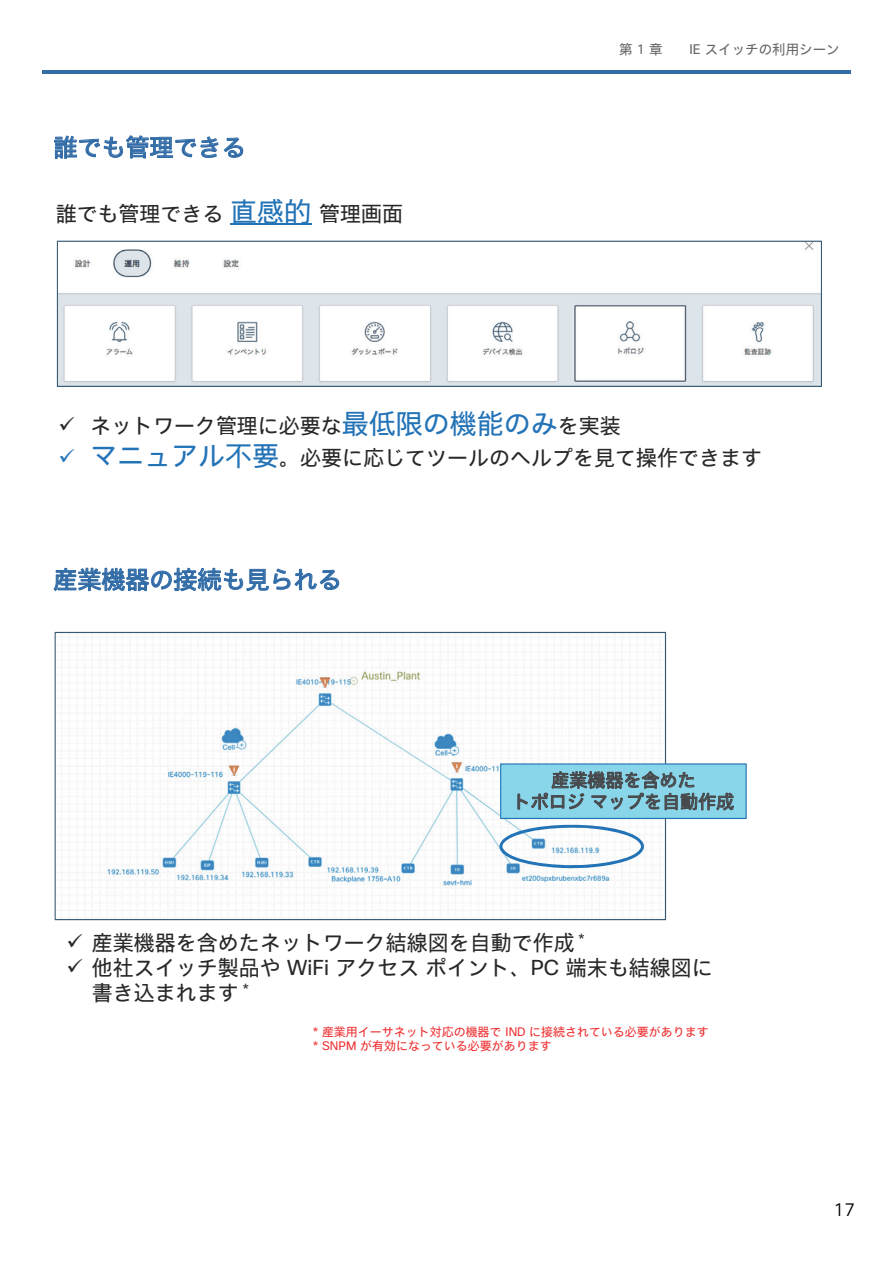
<style>
.page{position:relative;width:893px;height:1263px;background:#fff}
.page>*{position:absolute;margin:0;border:0;box-sizing:border-box;transform-origin:0 0}
.t1{font:24px "Cisco Sans JPN";color:#326ca7}
.t2{font:21px/25.2px "Cisco Sans JPN";color:#282828}
.t3{font:18px/21.5px "Cisco Sans JPN";letter-spacing:.005em;color:#48494c;text-align:center}
.t4{font:18px "Cisco Sans JPN Light";color:#000}
.t5{font:13.5px "Cisco Sans JPN";color:#676767}
.t6{font:12px/14.4px "Cisco Sans JPN";color:#ee3133}
.s1{font-size:27px;color:#2373b7}
.s2{color:#2373b7}
</style>
<div class="page">
<hr style="left:43px;top:71px;width:808px;height:3px;background:#326ca7">
<svg style="left:54px;top:135px;width:189px;height:24px"></svg>
<svg style="left:57px;top:241px;width:765px;height:146px"></svg>
<hr style="left:230px;top:224px;width:81px;height:1px;background:#2373b7">
<svg style="left:55px;top:632px;width:611px;height:288px"></svg>
<svg style="left:53px;top:568px;width:286px;height:24px"></svg>
<svg style="left:499px;top:763px;width:248px;height:106px"></svg>
<p class="t1" style="left:53px;top:130px;width:194px">誰でも管理できる</p>
<p class="t2" style="left:56px;top:201px;width:349px">誰でも管理できる<span class="s1">直感的</span>管理画面</p>
<p class="t5" style="left:619px;top:40px;width:45px">第 1 章</p>
<p class="t5" style="left:689px;top:40px;width:152px">IE スイッチの利用シーン</p>
<p class="t2" style="left:58px;top:413px;width:564px">✓ ネットワーク管理に必要な<span class="s1">最低限の機能のみ</span>を実装</p>
<p class="t2" style="left:58px;top:445px;width:705px"><span class="s2">✓</span> <span class="s1">マニュアル不要</span>。必要に応じてツールのヘルプを見て操作できます</p>
<p class="t1" style="left:53px;top:562px;width:290px">産業機器の接続も見られる</p>
<p class="t3" style="left:513px;top:769px;width:223px">産業機器を含めた<br>トポロジマップを自動作成</p>
<p class="t2" style="left:67px;top:930px;width:523px">✓ 産業機器を含めたネットワーク結線図を自動で作成<sup>＊</sup></p>
<p class="t2" style="left:92px;top:955px;width:622px;text-indent:-25px">✓ 他社スイッチ製品や WiFi アクセスポイント、PC 端末も結線図に書き込まれます<sup>＊</sup></p>
<p class="t6" style="left:313px;top:1025px;width:397px">* 産業用イーサネット対応の機器で IND に接続されている必要があります* SNPM が有効になっている必要があります</p>
<p class="t4" style="left:834px;top:1198px;width:23px">17</p>
</div>
